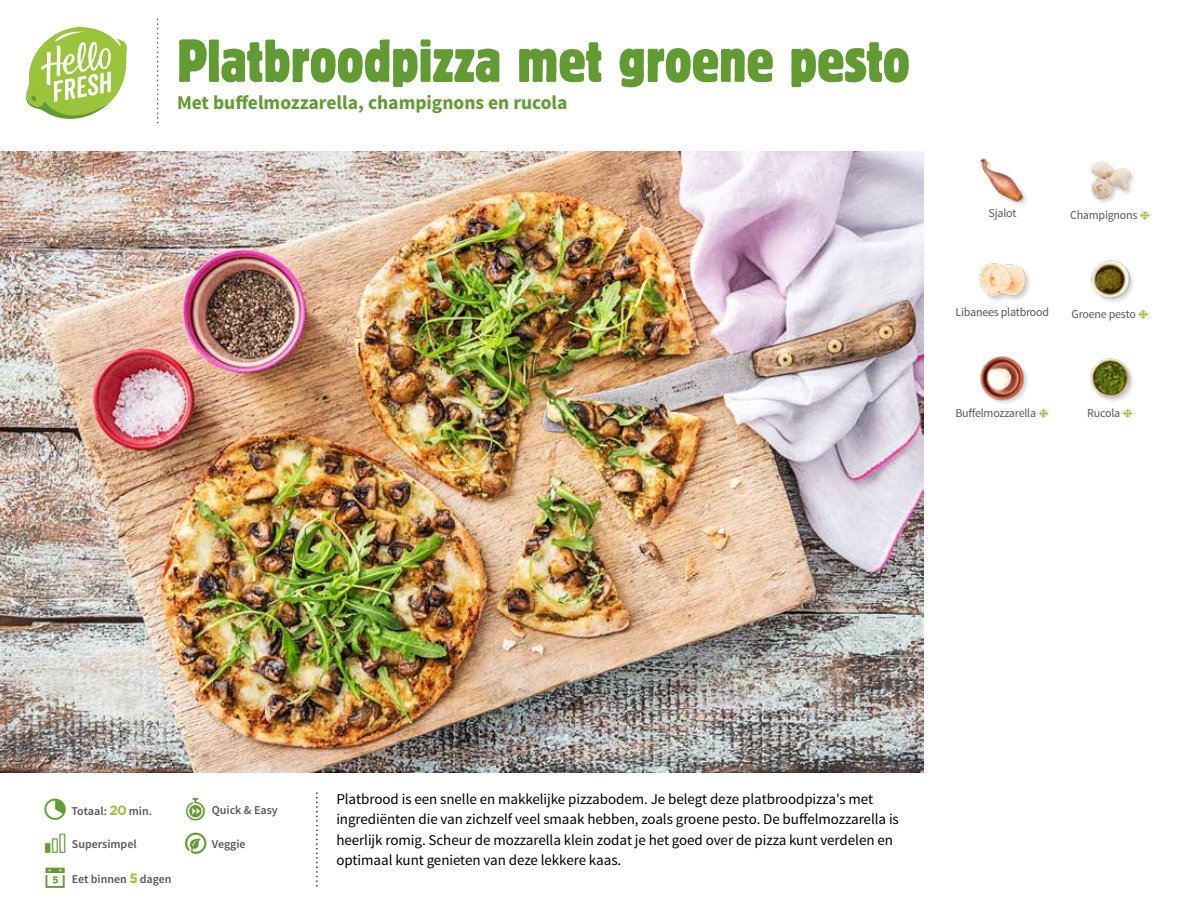
<style>
.page{position:relative;width:1188px;height:918px;background:#fff}
.page>*{position:absolute;margin:0;border:0;box-sizing:border-box;transform-origin:0 0}
.t1{font:condensed 60px "Block Berthold BQ";color:#619b31}
.t2{font:700 19.5px "Source Sans Pro";color:#619b31}
.t3{font:15px/20.5px "Source Sans Pro";letter-spacing:-.005em;color:#000}
.t4{font:12px "Source Sans Pro";letter-spacing:-.02em;color:#575756}
.t5{font:600 12px "Source Sans Pro";color:#575756}
.s1{color:#619b31}
.s2{font-family:"Gotham";font-weight:700;font-size:13.5px;color:#9ac43a}
</style>
<div class="page">
<svg style="left:26px;top:27px;width:101px;height:92px"></svg>
<img style="left:0;top:151px;width:924px;height:622px">
<img style="left:1090px;top:161px;width:44px;height:42px">
<img style="left:1090px;top:358px;width:43px;height:43px">
<img style="left:1091px;top:260px;width:42px;height:42px">
<img style="left:980px;top:158px;width:47px;height:47px">
<img style="left:980px;top:356px;width:48px;height:47px">
<div style="left:978px;top:263px;width:54px;height:41px;background:#000;opacity:.2"></div>
<img style="left:978px;top:263px;width:53px;height:36px">
<h1 class="t1" style="left:177px;top:26px;width:735px">Platbroodpizza met groene pesto</h1>
<h2 class="t2" style="left:177px;top:90px;width:392px">Met buffelmozzarella, champignons en rucola</h2>
<p class="t4" style="left:989px;top:206px;width:29px">Sjalot</p>
<p class="t4" style="left:1070px;top:207px;width:69px">Champignons</p>
<p class="t4" style="left:956px;top:305px;width:95px">Libanees platbrood</p>
<p class="t4" style="left:1072px;top:306px;width:66px">Groene pesto</p>
<p class="t4" style="left:955px;top:406px;width:82px">Buffelmozzarella</p>
<p class="t4" style="left:1087px;top:405px;width:35px">Rucola</p>
<p class="t5" style="left:43px;top:803px;width:111px"><span class="s1">✔</span> Totaal: <span class="s2">20</span> min.</p>
<p class="t5" style="left:212px;top:803px;width:68px">Quick &amp; Easy</p>
<p class="t5" style="left:72px;top:837px;width:66px">Supersimpel</p>
<p class="t5" style="left:212px;top:837px;width:35px">Veggie</p>
<p class="t5" style="left:72px;top:872px;width:101px">Eet binnen <span class="s2">5</span> dagen</p>
<p class="t3" style="left:336px;top:789px;width:564px">Platbrood is een snelle en makkelijke pizzabodem. Je belegt deze platbroodpizza's met ingrediënten die van zichzelf veel smaak hebben, zoals groene pesto. De buffelmozzarella is heerlijk romig. Scheur de mozzarella klein zodat je het goed over de pizza kunt verdelen en optimaal kunt genieten van deze lekkere kaas.</p>
</div>
